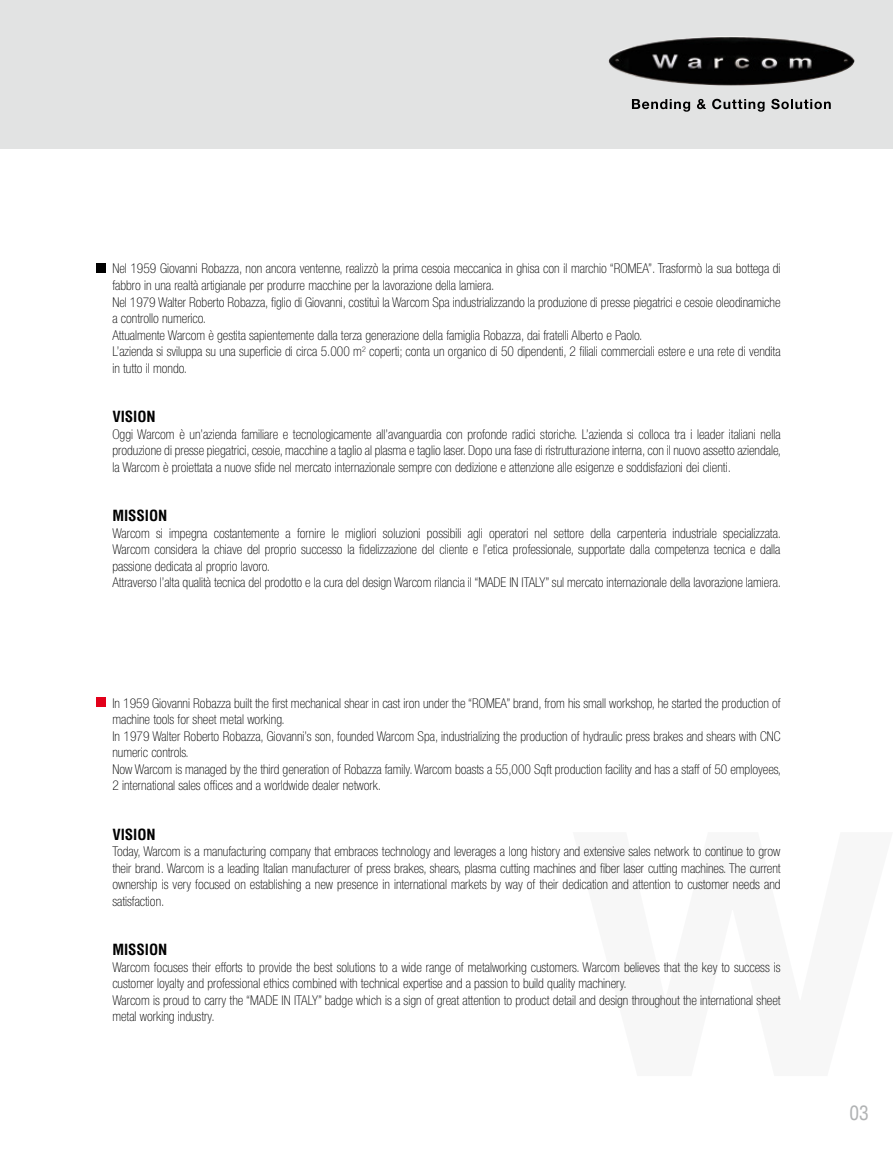
<style>
.page{position:relative;width:893px;height:1149px;background:#fff}
.page>*{position:absolute;margin:0;border:0;box-sizing:border-box;transform-origin:0 0}
.t1{font:condensed 19.5px "Helvetica";color:#b1b3b4}
.t2{font:700 condensed 15px "Helvetica";color:#000}
.t3{font:100 condensed 13.5px/16.5px "Helvetica Neue LT Std";color:#000}
</style>
<div class="page">
<div style="left:97px;top:697px;width:9px;height:9px;background:#e2001a"></div>
<div style="left:97px;top:264px;width:9px;height:9px;background:#000"></div>
<div style="left:0;top:0;width:893px;height:149px;background:#e2e3e3"></div>
<svg style="left:632px;top:99px;width:58px;height:13px"></svg>
<svg style="left:697px;top:99px;width:9px;height:10px"></svg>
<svg style="left:712px;top:99px;width:53px;height:13px"></svg>
<svg style="left:771px;top:99px;width:60px;height:10px"></svg>
<img style="left:608px;top:36px;width:246px;height:49px">
<p class="t3" style="left:112px;top:260px;width:670px">Nel 1959 Giovanni Robazza, non ancora ventenne, realizzò la prima cesoia meccanica in ghisa con il marchio “ROMEA”. Trasformò la sua bottega di fabbro in una realtà artigianale per produrre macchine per la lavorazione della lamiera.<br>Nel 1979 Walter Roberto Robazza, figlio di Giovanni, costituì la Warcom Spa industrializzando la produzione di presse piegatrici e cesoie oleodinamiche a controllo numerico.<br>Attualmente Warcom è gestita sapientemente dalla terza generazione della famiglia Robazza, dai fratelli Alberto e Paolo.<br>L’azienda si sviluppa su una superficie di circa 5.000 m<sup>2</sup> coperti; conta un organico di 50 dipendenti, 2 filiali commerciali estere e una rete di vendita in tutto il mondo.</p>
<p class="t2" style="left:112px;top:406px;width:45px">VISION</p>
<p class="t3" style="left:112px;top:425px;width:670px;text-align:justify">Oggi Warcom è un’azienda familiare e tecnologicamente all’avanguardia con profonde radici storiche. L’azienda si colloca tra i leader italiani nella produzione di presse piegatrici, cesoie, macchine a taglio al plasma e taglio laser. Dopo una fase di ristrutturazione interna, con il nuovo assetto aziendale, la Warcom è proiettata a nuove sfide nel mercato internazionale sempre con dedizione e attenzione alle esigenze e soddisfazioni dei clienti.</p>
<p class="t2" style="left:112px;top:505px;width:57px">MISSION</p>
<p class="t3" style="left:112px;top:524px;width:670px">Warcom si impegna costantemente a fornire le migliori soluzioni possibili agli operatori nel settore della carpenteria industriale specializzata.<br>Warcom considera la chiave del proprio successo la fidelizzazione del cliente e l’etica professionale, supportate dalla competenza tecnica e dalla passione dedicata al proprio lavoro.<br>Attraverso l’alta qualità tecnica del prodotto e la cura del design Warcom rilancia il “MADE IN ITALY” sul mercato internazionale della lavorazione lamiera.</p>
<p class="t3" style="left:112px;top:694px;width:670px">In 1959 Giovanni Robazza built the first mechanical shear in cast iron under the “ROMEA” brand, from his small workshop, he started the production of machine tools for sheet metal working.<br>In 1979 Walter Roberto Robazza, Giovanni’s son, founded Warcom Spa, industrializing the production of hydraulic press brakes and shears with CNC numeric controls.<br>Now Warcom is managed by the third generation of Robazza family. Warcom boasts a 55,000 Sqft production facility and has a staff of 50 employees, 2 international sales offices and a worldwide dealer network.</p>
<p class="t2" style="left:112px;top:824px;width:45px">VISION</p>
<p class="t3" style="left:112px;top:842px;width:670px;text-align:justify">Today, Warcom is a manufacturing company that embraces technology and leverages a long history and extensive sales network to continue to grow their brand. Warcom is a leading Italian manufacturer of press brakes, shears, plasma cutting machines and fiber laser cutting machines. The current ownership is very focused on establishing a new presence in international markets by way of their dedication and attention to customer needs and satisfaction.</p>
<p class="t2" style="left:112px;top:939px;width:57px">MISSION</p>
<p class="t3" style="left:112px;top:958px;width:670px">Warcom focuses their efforts to provide the best solutions to a wide range of metalworking customers. Warcom believes that the key to success is customer loyalty and professional ethics combined with technical expertise and a passion to build quality machinery.<br>Warcom is proud to carry the “MADE IN ITALY” badge which is a sign of great attention to product detail and design throughout the international sheet metal working industry.</p>
<h1 class="t1" style="left:849px;top:1099px;width:21px">03</h1>
</div>
